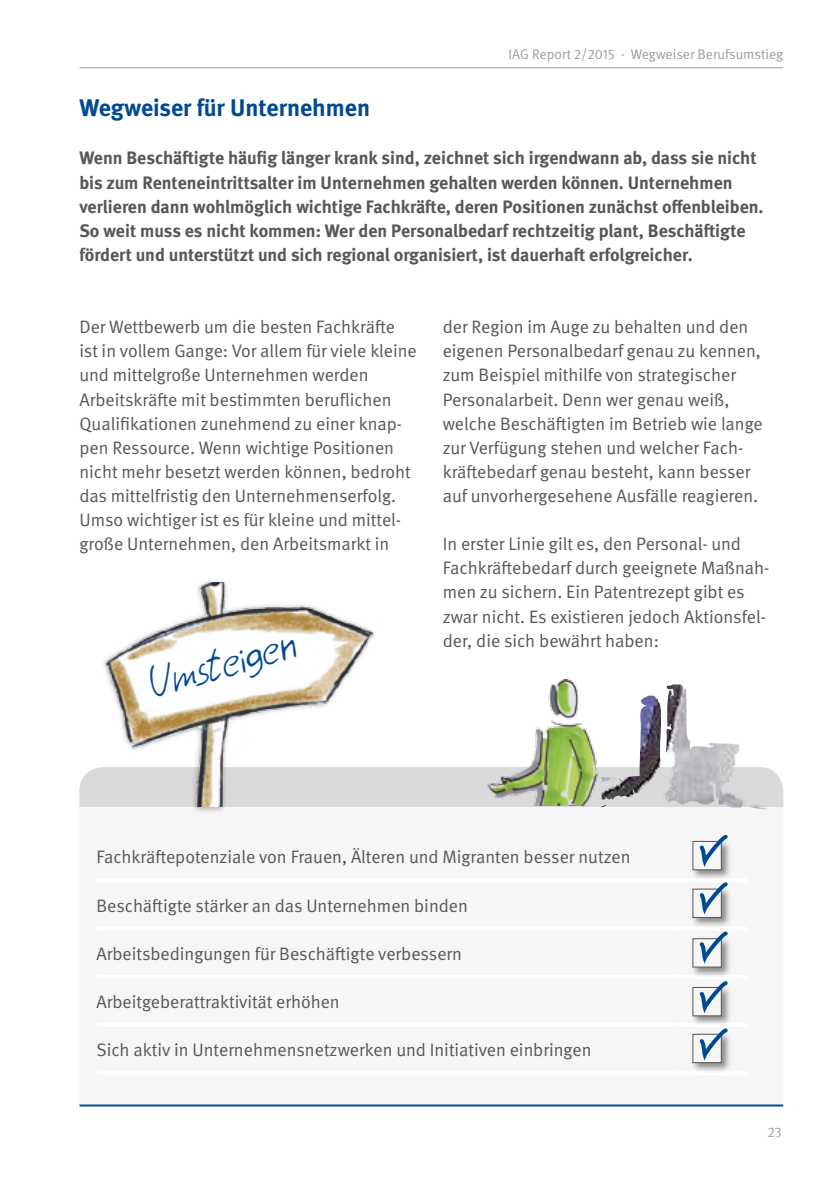
<style>
.page{position:relative;width:840px;height:1191px;background:#fff}
.page>*{position:absolute;margin:0;border:0;box-sizing:border-box;transform-origin:0 0}
.t1{font:35.8px "Felix Hoffmann";color:#004994}
.t2{font:700 24px "DGUV Meta";color:#004994}
.t3{font:18px/24.2px "DGUV Meta";color:#575756}
.t4{font:700 18px/24.2px "DGUV Meta";color:#575756}
.t5{font:14px "DGUV Meta";color:#9d9d9c}
</style>
<div class="page">
<div style="left:79px;top:767px;width:703px;height:40px;background:#dadada"></div>
<hr style="left:79px;top:1104px;width:703px;height:2px;background:#004994">
<div style="left:689px;top:838px;width:42px;height:42px;background:#000;opacity:.45"></div>
<div style="left:692px;top:841px;width:29px;height:29px;background:#f6f6f6;border:1px solid #575756"></div>
<div style="left:689px;top:886px;width:42px;height:42px;background:#000;opacity:.45"></div>
<div style="left:692px;top:888px;width:29px;height:30px;background:#f6f6f6;border:1px solid #575756"></div>
<div style="left:689px;top:936px;width:42px;height:41px;background:#000;opacity:.45"></div>
<svg style="left:692px;top:938px;width:29px;height:29px"></svg>
<div style="left:689px;top:984px;width:42px;height:42px;background:#000;opacity:.45"></div>
<div style="left:692px;top:987px;width:29px;height:29px;background:#f6f6f6;border:1px solid #575756"></div>
<div style="left:689px;top:1031px;width:42px;height:42px;background:#000;opacity:.45"></div>
<div style="left:692px;top:1033px;width:29px;height:30px;background:#f6f6f6;border:1px solid #575756"></div>
<div style="left:100px;top:578px;width:280px;height:236px;background:#f6f6f6"></div>
<img style="left:79px;top:583px;width:299px;height:224px">
<img style="left:487px;top:679px;width:111px;height:126px">
<img style="left:601px;top:684px;width:167px;height:125px">
<svg style="left:696px;top:834px;width:34px;height:31px"></svg>
<svg style="left:696px;top:879px;width:34px;height:34px"></svg>
<svg style="left:696px;top:931px;width:34px;height:31px"></svg>
<svg style="left:696px;top:981px;width:34px;height:30px"></svg>
<svg style="left:696px;top:1025px;width:34px;height:34px"></svg>
<hr style="left:79px;top:67px;width:703px;height:1px;background:#9d9d9c">
<p class="t5" style="left:508px;top:46px;width:276px">IAG Report 2/2015 · Wegweiser Berufsumstieg</p>
<h2 class="t2" style="left:79px;top:94px;width:292px">Wegweiser für Unternehmen</h2>
<p class="t4" style="left:79px;top:147px;width:685px">Wenn Beschäftigte häufig länger krank sind, zeichnet sich irgendwann ab, dass sie nicht bis zum Renteneintrittsalter im Unternehmen gehalten werden können. Unternehmen verlieren dann wohlmöglich wichtige Fachkräfte, deren Positionen zunächst offenbleiben.<br>So weit muss es nicht kommen: Wer den Personalbedarf rechtzeitig plant, Beschäftigte fördert und unterstützt und sich regional organisiert, ist dauerhaft erfolgreicher.</p>
<p class="t3" style="left:79px;top:315px;width:338px">Der Wettbewerb um die besten Fachkräfte ist in vollem Gange: Vor allem für viele kleine und mittelgroße Unternehmen werden Arbeitskräfte mit bestimmten beruflichen Qualifikationen zunehmend zu einer knap&shy;pen Ressource. Wenn wichtige Positionen nicht mehr besetzt werden können, bedroht das mittelfristig den Unternehmenserfolg.<br>Umso wichtiger ist es für kleine und mittel&shy;große Unternehmen, den Arbeitsmarkt in</p>
<p class="t3" style="left:442px;top:315px;width:321px">der Region im Auge zu behalten und den eigenen Personalbedarf genau zu kennen, zum Beispiel mithilfe von strategischer Personalarbeit. Denn wer genau weiß, welche Beschäftigten im Betrieb wie lange zur Verfügung stehen und welcher Fach&shy;kräftebedarf genau besteht, kann besser auf unvorhergesehene Ausfälle reagieren.</p>
<p class="t3" style="left:442px;top:532px;width:328px">In erster Linie gilt es, den Personal- und Fachkräftebedarf durch geeignete Maßnah&shy;men zu sichern. Ein Patentrezept gibt es zwar nicht. Es existieren jedoch Aktionsfel&shy;der, die sich bewährt haben:</p>
<h1 class="t1" style="left:146px;top:666px;width:151px;rotate:-16deg">Umsteigen</h1>
<p class="t3" style="left:96px;top:845px;width:535px">Fachkräftepotenziale von Frauen, Älteren und Migranten besser nutzen</p>
<p class="t3" style="left:96px;top:893px;width:373px">Beschäftigte stärker an das Unternehmen binden</p>
<p class="t3" style="left:96px;top:942px;width:367px">Arbeitsbedingungen für Beschäftigte verbessern</p>
<p class="t3" style="left:96px;top:990px;width:245px">Arbeitgeberattraktivität erhöhen</p>
<p class="t3" style="left:96px;top:1038px;width:496px">Sich aktiv in Unternehmensnetzwerken und Initiativen einbringen</p>
<p class="t5" style="left:767px;top:1123px;width:16px">23</p>
</div>
